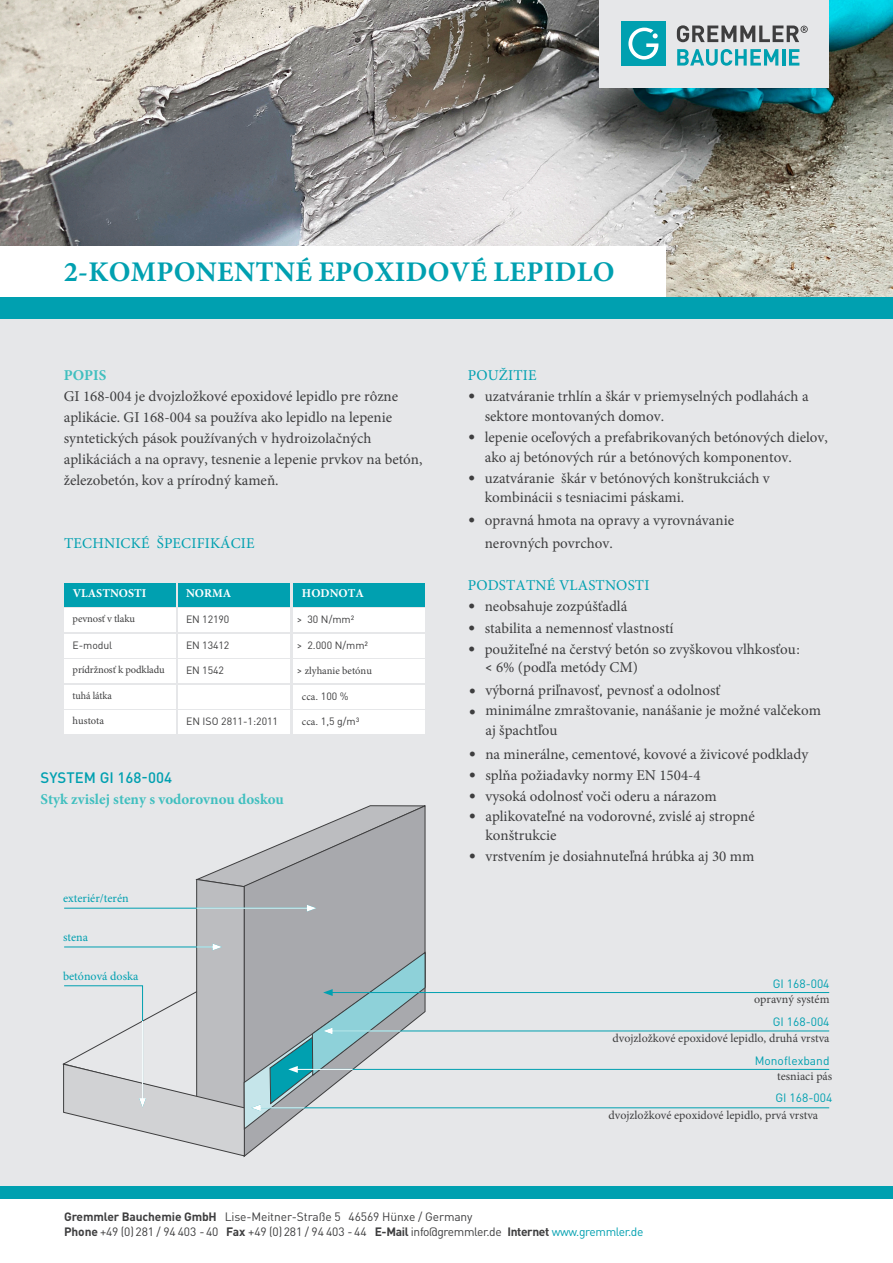
<style>
.page{position:relative;width:893px;height:1263px;background:#fff}
.page>*{position:absolute;margin:0;border:0;box-sizing:border-box;transform-origin:0 0}
.t1{font:700 28.5px "Minion Pro";letter-spacing:.01em;color:#00a0b0}
.t2{font:15px/19.6px "Minion Pro";color:#3e3e3f}
.t3{font:15px "Minion Pro";letter-spacing:.01em;color:#00a0b0}
.t4{font:700 15px "Minion Pro";color:#40bfbf}
.t5{font:500 15px "DIN Pro";color:#00a0b0}
.t6{font:15px/21px "DIN Pro";color:#3e3e3f}
.t7{font:12px/15px "DIN Pro";letter-spacing:-.01em;color:#3e3e3f}
.t8{font:12px "Minion Pro";color:#3e3e3f}
.t9{font:12px "DIN Pro";color:#00a0b0}
.t10{font:12px "Minion Pro";color:#00a0b0}
.t11{font:700 12px "Minion Pro";color:#fff}
.t12{font:10.5px "DIN Pro";color:#3e3e3f}
.t13{font:10.5px "Minion Pro";letter-spacing:-.01em;color:#3e3e3f}
.t14{font:10.5px "Minion Pro";letter-spacing:-.01em;color:#3e3e3f;scale:.96 1}
.s1{font-family:"DIN Pro"}
.s2{font-family:"Minion Pro"}
.s3{font-weight:700}
.s4{color:#00a0b0}
</style>
<div class="page">
<div style="left:0;top:319px;width:893px;height:872px;background:#e6e7e9"></div>
<img style="left:0;top:0;width:893px;height:298px">
<div style="left:0;top:247px;width:666px;height:51px;background:#fff"></div>
<div style="left:64px;top:583px;width:111px;height:23px;background:#00a0b0"></div>
<div style="left:179px;top:583px;width:111px;height:23px;background:#00a0b0"></div>
<div style="left:64px;top:609px;width:111px;height:23px;background:#fff"></div>
<div style="left:179px;top:609px;width:111px;height:23px;background:#fff"></div>
<div style="left:64px;top:634px;width:111px;height:23px;background:#fff"></div>
<div style="left:179px;top:634px;width:111px;height:23px;background:#fff"></div>
<div style="left:64px;top:660px;width:111px;height:23px;background:#fff"></div>
<div style="left:179px;top:660px;width:111px;height:23px;background:#fff"></div>
<div style="left:64px;top:685px;width:111px;height:23px;background:#fff"></div>
<div style="left:179px;top:685px;width:111px;height:23px;background:#fff"></div>
<div style="left:64px;top:710px;width:111px;height:24px;background:#fff"></div>
<div style="left:179px;top:710px;width:111px;height:24px;background:#fff"></div>
<div style="left:293px;top:583px;width:132px;height:23px;background:#00a0b0"></div>
<div style="left:293px;top:609px;width:132px;height:23px;background:#fff"></div>
<div style="left:293px;top:634px;width:132px;height:23px;background:#fff"></div>
<div style="left:293px;top:660px;width:132px;height:23px;background:#fff"></div>
<div style="left:293px;top:685px;width:132px;height:23px;background:#fff"></div>
<div style="left:293px;top:710px;width:132px;height:24px;background:#fff"></div>
<div style="left:600px;top:0;width:229px;height:87px;background:#e6e7e9"></div>
<div style="left:621px;top:21px;width:45px;height:45px;background:#00a0b0"></div>
<svg style="left:628px;top:28px;width:30px;height:32px"></svg>
<svg style="left:677px;top:49px;width:101px;height:17px"></svg>
<hr style="left:782px;top:49px;width:3px;height:17px;background:#00a0b0">
<svg style="left:789px;top:49px;width:10px;height:17px"></svg>
<svg style="left:677px;top:25px;width:131px;height:17px"></svg>
<div style="left:0;top:1186px;width:893px;height:13px;background:#00a0b0"></div>
<div style="left:0;top:298px;width:893px;height:21px;background:#00a0b0"></div>
<hr style="left:258px;top:1107px;width:571px;height:1px;background:#00a0b0">
<hr style="left:330px;top:1030px;width:499px;height:1px;background:#00a0b0">
<hr style="left:330px;top:992px;width:499px;height:1px;background:#00a0b0">
<hr style="left:295px;top:1069px;width:534px;height:1px;background:#00a0b0">
<svg style="left:63px;top:805px;width:363px;height:351px"></svg>
<h1 class="t1" style="left:64px;top:252px;width:552px">2-KOMPONENTNÉ EPOXIDOVÉ LEPIDLO</h1>
<p class="t4" style="left:64px;top:365px;width:44px">POPIS</p>
<p class="t2" style="left:64px;top:386px;width:360px;line-height:21px">GI 168-004 je dvojzložkové epoxidové lepidlo pre rôzne aplikácie. GI 168-004 sa používa ako lepidlo na lepenie syntetických pások používaných v hydroizolačných aplikáciách a na opravy, tesnenie a lepenie prvkov na betón, železobetón, kov a prírodný kameň.</p>
<p class="t3" style="left:64px;top:533px;width:192px">TECHNICKÉ ŠPECIFIKÁCIE</p>
<p class="t11" style="left:73px;top:585px;width:75px">VLASTNOSTI</p>
<p class="t11" style="left:186px;top:585px;width:47px">NORMA</p>
<p class="t11" style="left:302px;top:585px;width:63px">HODNOTA</p>
<p class="t13" style="left:73px;top:612px;width:64px">pevnosť v tlaku</p>
<p class="t12" style="left:186px;top:612px;width:45px">EN 12190</p>
<p class="t12" style="left:73px;top:638px;width:41px">E-modul</p>
<p class="t12" style="left:186px;top:638px;width:45px">EN 13412</p>
<p class="t13" style="left:73px;top:663px;width:94px">prídržnosť k podkladu</p>
<p class="t12" style="left:186px;top:663px;width:39px">EN 1542</p>
<p class="t12" style="left:297px;top:612px;width:59px">&gt; 30 N/mm²</p>
<p class="t12" style="left:297px;top:638px;width:73px">&gt; 2.000 N/mm²</p>
<p class="t13" style="left:297px;top:664px;width:77px"><span class="s1">&gt;</span> zlyhanie betónu</p>
<p class="t14" style="left:73px;top:688px;width:42px">tuhá látka</p>
<p class="t12" style="left:302px;top:689px;width:48px"><span class="s2">cca</span>. 100 %</p>
<p class="t13" style="left:73px;top:714px;width:33px">hustota</p>
<p class="t12" style="left:186px;top:714px;width:94px">EN ISO 2811-1:2011</p>
<p class="t12" style="left:302px;top:714px;width:59px"><span class="s2">cca</span>. 1,5 g/m³</p>
<p class="t5" style="left:41px;top:767px;width:133px">SYSTEM GI 168-004</p>
<p class="t4" style="left:41px;top:789px;width:245px">Styk zvislej steny s vodorovnou doskou</p>
<p class="t10" style="left:63px;top:890px;width:67px">exteriér/terén</p>
<p class="t10" style="left:63px;top:929px;width:26px">stena</p>
<p class="t10" style="left:63px;top:968px;width:77px">betónová doska</p>
<p class="t3" style="left:468px;top:365px;width:70px">POUŽITIE</p>
<p class="t2" style="left:485px;top:387px;width:325px;text-indent:-17px"><span class="s1">•</span> uzatváranie trhlín a škár v priemyselných podlahách a sektore montovaných domov.</p>
<p class="t2" style="left:485px;top:427px;width:345px;text-indent:-17px"><span class="s1">•</span> lepenie oceľových a prefabrikovaných betónových dielov, ako aj betónových rúr a betónových komponentov.</p>
<p class="t2" style="left:485px;top:468px;width:287px;text-indent:-17px"><span class="s1">•</span> uzatváranie škár v betónových konštrukciách v kombinácii s tesniacimi páskami.</p>
<p class="t2" style="left:485px;top:508px;width:251px;line-height:23.7px;text-indent:-17px"><span class="s1">•</span> opravná hmota na opravy a vyrovnávanie nerovných povrchov.</p>
<p class="t3" style="left:468px;top:575px;width:183px">PODSTATNÉ VLASTNOSTI</p>
<p class="t2" style="left:468px;top:597px;width:161px"><span class="s1">•</span> neobsahuje zozpúšťadlá</p>
<p class="t2" style="left:468px;top:619px;width:207px"><span class="s1">•</span> stabilita a nemennosť vlastností</p>
<p class="t2" style="left:485px;top:641px;width:317px;line-height:17.9px;text-indent:-17px"><span class="s1">•</span> použiteľné na čerstvý betón so zvyškovou vlhkosťou<span class="s1">: &lt;</span> 6% (podľa metódy CM)</p>
<p class="t6" style="left:468px;top:679px;width:9px">• •</p>
<p class="t2" style="left:485px;top:680px;width:337px;line-height:20.4px">výborná priľnavosť<span class="s1">,</span> pevnosť a odolnosť<br>minimálne zmraštovanie, nanášanie je možné valčekom aj špachtľou</p>
<p class="t2" style="left:468px;top:744px;width:341px"><span class="s1">•</span> na minerálne, cementové, kovové a živicové podklady</p>
<p class="t2" style="left:468px;top:765px;width:234px"><span class="s1">•</span> splňa požiadavky normy EN 1504-4</p>
<p class="t2" style="left:468px;top:786px;width:250px"><span class="s1">•</span> vysoká odolnosť voči oderu a nárazom</p>
<p class="t2" style="left:485px;top:806px;width:271px;text-indent:-17px"><span class="s1">•</span> aplikovateľné na vodorovné, zvislé aj stropné konštrukcie</p>
<p class="t2" style="left:468px;top:847px;width:288px"><span class="s1">•</span> vrstvením je dosiahnuteľná hrúbka aj 30 mm</p>
<p class="t9" style="left:773px;top:975px;width:58px">GI 168-004</p>
<p class="t8" style="left:754px;top:991px;width:77px">opravný systém</p>
<p class="t9" style="left:773px;top:1014px;width:58px">GI 168-004</p>
<p class="t8" style="left:612px;top:1030px;width:219px">dvojzložkové epoxidové lepidlo, druhá vrstva</p>
<p class="t9" style="left:755px;top:1052px;width:76px">Monoflexband</p>
<p class="t8" style="left:777px;top:1068px;width:57px">tesniaci pás</p>
<p class="t9" style="left:775px;top:1089px;width:58px">GI 168-004</p>
<p class="t8" style="left:608px;top:1107px;width:211px">dvojzložkové epoxidové lepidlo, prvá vrstva</p>
<p class="t7" style="left:64px;top:1209px;width:581px"><span class="s3">Gremmler Bauchemie GmbH</span> Lise-Meitner-Straße 5 46569 Hünxe / Germany<br><span class="s3">Phone</span> +49 (0) 281 / 94 403 - 40 <span class="s3">Fax</span> +49 (0) 281 / 94 403 - 44 <span class="s3">E-Mail</span> info@gremmler.de <span class="s3">Internet</span> <span class="s4">www.gremmler.de</span></p>
</div>
